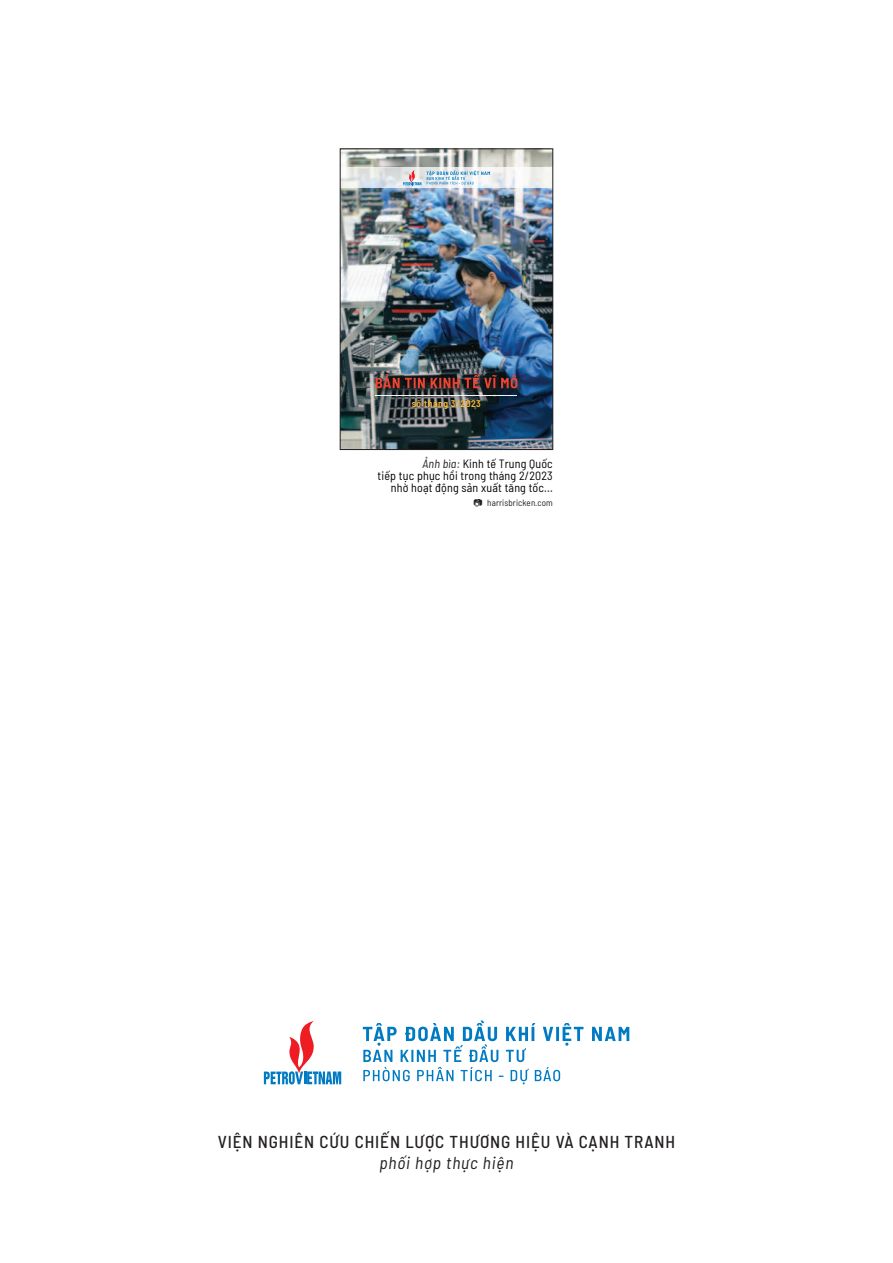
<style>
.page{position:relative;width:893px;height:1263px;background:#fff}
.page>*{position:absolute;margin:0;border:0;box-sizing:border-box;transform-origin:0 0}
.t1{font:500 semi-condensed 17.25px "Barlow";letter-spacing:.05em;color:#231f20}
.t2{font:italic semi-condensed 17.25px "Barlow";letter-spacing:.05em;color:#231f20}
.t3{font:semi-condensed 12px/12px "Barlow";letter-spacing:.015em;color:#000;text-align:right}
.t4{font:600 semi-condensed 9.6px "Barlow";letter-spacing:.05em;color:#fdba30}
.t5{font:semi-condensed 9px "Barlow";letter-spacing:.015em;color:#231f20}
.s1{font-style:italic;color:#231f20}
</style>
<div class="page">
<img style="left:342px;top:150px;width:209px;height:298px">
<svg style="left:342px;top:168px;width:209px;height:20px"></svg>
<div style="left:376px;top:374px;width:146px;height:19px;background:#231f20;opacity:.75"></div>
<svg style="left:376px;top:374px;width:141px;height:14px;background:#65322f"></svg>
<hr style="left:376px;top:395px;width:141px;height:1px;background:#fff">
<svg style="left:427px;top:170px;width:63px;height:15px"></svg>
<svg style="left:403px;top:170px;width:18px;height:15px"></svg>
<div style="left:340px;top:148px;width:213px;height:302px;border:1px solid #231f20"></div>
<svg style="left:363px;top:1020px;width:266px;height:64px"></svg>
<svg style="left:264px;top:1021px;width:77px;height:63px"></svg>
<p class="t4" style="left:412px;top:397px;width:71px">số tháng 3/2023</p>
<p class="t3" style="left:377px;top:456px;width:177px"><span class="s1">Ảnh bìa:</span> Kinh tế Trung Quốc<br>tiếp tục phục hồi trong tháng 2/2023 nhờ hoạt động sản xuất tăng tốc...</p>
<p class="t5" style="left:487px;top:496px;width:67px">harrisbricken.com</p>
<h1 class="t1" style="left:218px;top:1129px;width:459px">VIỆN NGHIÊN CỨU CHIẾN LƯỢC THƯƠNG HIỆU VÀ CẠNH TRANH</h1>
<h1 class="t2" style="left:380px;top:1151px;width:135px">phối hợp thực hiện</h1>
</div>
